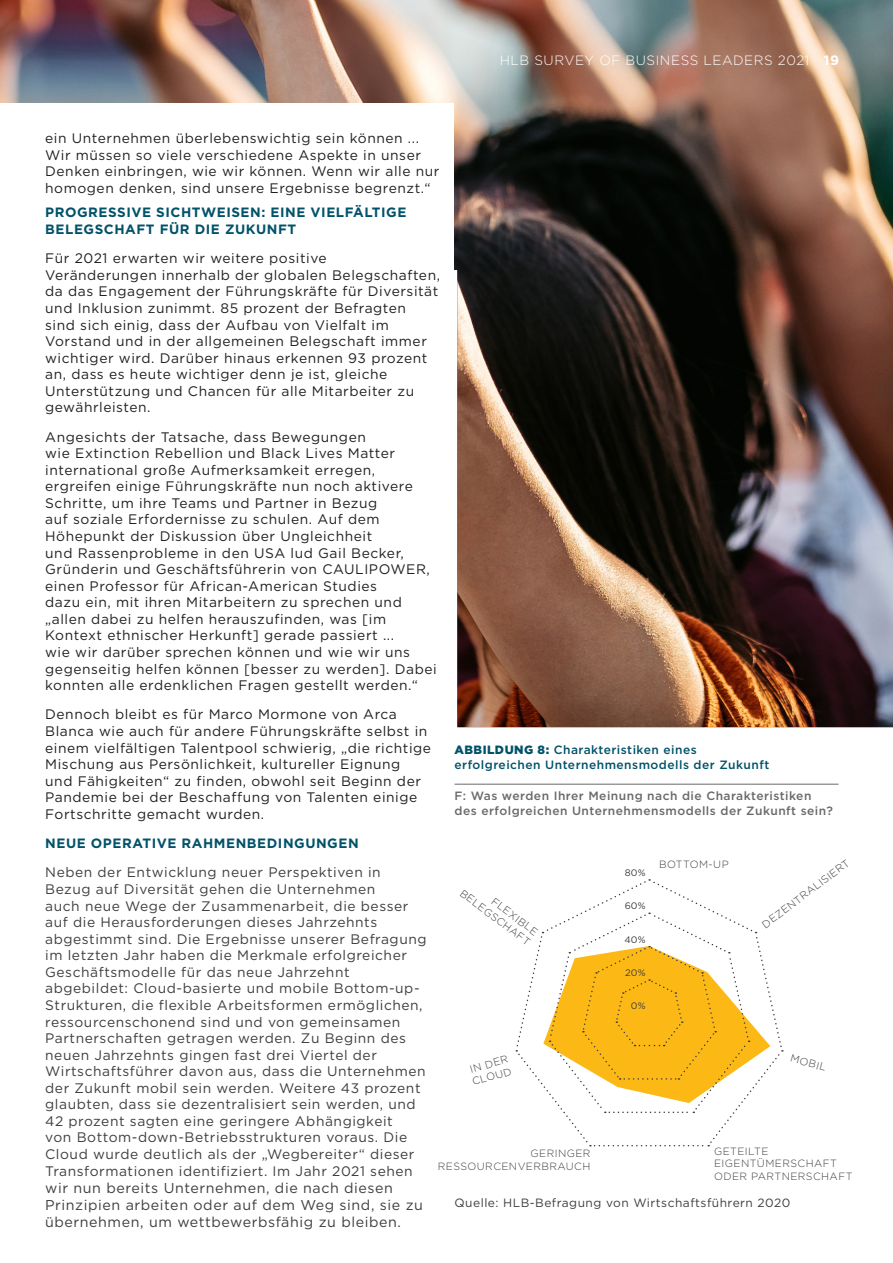
<style>
.page{position:relative;width:893px;height:1263px;background:#fff}
.page>*{position:absolute;margin:0;border:0;box-sizing:border-box;transform-origin:0 0}
.Body_Copy_-_Dark_gre{font:14.25px/17.1px "Gotham";letter-spacing:.04em;color:#3e3e3f}
.Body_Copy_-_Dark_gre-2{font:13.8px/16.5px "Gotham";letter-spacing:.04em;color:#231f20}
.Body_Copy_-_Dark_gre-3{font:13.8px/16.5px "Gotham";letter-spacing:.04em;color:#3e3e3f}
.Sub_heading_Green{font:700 13.5px/16.5px "Gotham";letter-spacing:.04em;color:#005269}
.t1{font:300 13.5px "Gotham";letter-spacing:.04em;color:#fff}
.Body_Copy_-_Dark_gre-4{font:500 12px/14.4px "Gotham";letter-spacing:.04em;color:#69696c}
.Body_Copy_-_Dark_gre-5{font:500 12px/14.4px "Gotham";letter-spacing:.04em;color:#005269}
.Body_Copy_-_Dark_gre-6{font:12px "Gotham";letter-spacing:.04em;color:#3e3e3f}
.Body_Copy_-_Dark_gre-7{font:300 10.5px/12.6px "Gotham";letter-spacing:.04em;color:#3e3e3f;text-align:right}
.Body_Copy_-_Dark_gre-8{font:9.45px "Gotham";letter-spacing:.02em;color:#3e3e3f}
.s1{font-weight:700}
.s2{font-weight:900}
</style>
<div class="page">
<img style="left:0;top:0;width:893px;height:727px">
<div style="left:1px;top:103px;width:453px;height:246px;background:#fff"></div>
<svg style="left:515px;top:879px;width:268px;height:267px"></svg>
<hr style="left:455px;top:784px;width:383px;height:1px;background:#69696c">
<p class="t1" style="left:500px;top:51px;width:341px">HLB SURVEY OF BUSINESS LEADERS 2021 <span class="s1">19</span></p>
<p class="Body_Copy_-_Dark_gre-2" style="left:45px;top:130px;width:396px">ein Unternehmen überlebenswichtig sein können ...<br>Wir müssen so viele verschiedene Aspekte in unser Denken einbringen, wie wir können. Wenn wir alle nur homogen denken, sind unsere Ergebnisse begrenzt.“</p>
<p class="Sub_heading_Green" style="left:45px;top:204px;width:363px">PROGRESSIVE SICHTWEISEN: EINE VIELFÄLTIGE<br>BELEGSCHAFT FÜR DIE ZUKUNFT</p>
<p class="Body_Copy_-_Dark_gre-2" style="left:45px;top:250px;width:396px">Für 2021 erwarten wir weitere positive Veränderungen innerhalb der globalen Belegschaften, da das Engagement der Führungskräfte für Diversität und Inklusion zunimmt. 85 prozent der Befragten<br>sind sich einig, dass der Aufbau von Vielfalt im Vorstand und in der allgemeinen Belegschaft immer wichtiger wird. Darüber hinaus erkennen 93 prozent an, dass es heute wichtiger denn je ist, gleiche Unterstützung und Chancen für alle Mitarbeiter zu gewährleisten.</p>
<p class="Body_Copy_-_Dark_gre-2" style="left:45px;top:428px;width:393px">Angesichts der Tatsache, dass Bewegungen<br>wie Extinction Rebellion und Black Lives Matter international große Aufmerksamkeit erregen, ergreifen einige Führungskräfte nun noch aktivere Schritte, um ihre Teams und Partner in Bezug<br>auf soziale Erfordernisse zu schulen. Auf dem Höhepunkt der Diskussion über Ungleichheit<br>und Rassenprobleme in den USA lud Gail Becker, Gründerin und Geschäftsführerin von CAULIPOWER, einen Professor für African-American Studies<br>dazu ein, mit ihren Mitarbeitern zu sprechen und „allen dabei zu helfen herauszufinden, was [im Kontext ethnischer Herkunft] gerade passiert ...<br>wie wir darüber sprechen können und wie wir uns gegenseitig helfen können [besser zu werden]. Dabei konnten alle erdenklichen Fragen gestellt werden.“</p>
<p class="Body_Copy_-_Dark_gre-2" style="left:45px;top:706px;width:387px">Dennoch bleibt es für Marco Mormone von Arca Blanca wie auch für andere Führungskräfte selbst in einem vielfältigen Talentpool schwierig, „die richtige Mischung aus Persönlichkeit, kultureller Eignung<br>und Fähigkeiten“ zu finden, obwohl seit Beginn der Pandemie bei der Beschaffung von Talenten einige Fortschritte gemacht wurden.</p>
<p class="Sub_heading_Green" style="left:45px;top:835px;width:315px">NEUE OPERATIVE RAHMENBEDINGUNGEN</p>
<p class="Body_Copy_-_Dark_gre-3" style="left:45px;top:864px;width:383px">Neben der Entwicklung neuer Perspektiven in Bezug auf Diversität gehen die Unternehmen<br>auch neue Wege der Zusammenarbeit, die besser auf die Herausforderungen dieses Jahrzehnts abgestimmt sind. Die Ergebnisse unserer Befragung im letzten Jahr haben die Merkmale erfolgreicher Geschäftsmodelle für das neue Jahrzehnt abgebildet: Cloud-basierte und mobile Bottom-up-Strukturen, die flexible Arbeitsformen ermöglichen, ressourcenschonend sind und von gemeinsamen Partnerschaften getragen werden. Zu Beginn des neuen Jahrzehnts gingen fast drei Viertel der Wirtschaftsführer davon aus, dass die Unternehmen der Zukunft mobil sein werden. Weitere 43 prozent glaubten, dass sie dezentralisiert sein werden, und 42 prozent sagten eine geringere Abhängigkeit<br>von Bottom-down-Betriebsstrukturen voraus. Die Cloud wurde deutlich als der „Wegbereiter“ dieser Transformationen identifiziert. Im Jahr 2021 sehen</p>
<p class="Body_Copy_-_Dark_gre" style="left:45px;top:1179px;width:379px">wir nun bereits Unternehmen, die nach diesen<br>Prinzipien arbeiten oder auf dem Weg sind, sie zu übernehmen, um wettbewerbsfähig zu bleiben.</p>
<p class="Body_Copy_-_Dark_gre-5" style="left:455px;top:742px;width:316px"><span class="s2">ABBILDUNG 8:</span> Charakteristiken eines erfolgreichen Unternehmensmodells der Zukunft</p>
<p class="Body_Copy_-_Dark_gre-4" style="left:455px;top:789px;width:380px">F: Was werden Ihrer Meinung nach die Charakteristiken des erfolgreichen Unternehmensmodells der Zukunft sein?</p>
<p class="Body_Copy_-_Dark_gre-7" style="left:759px;top:920px;width:108px;rotate:-37deg">DEZENTRALISIERT</p>
<p class="Body_Copy_-_Dark_gre-7" style="left:659px;top:858px;width:71px">BOTTOM-UP</p>
<p class="Body_Copy_-_Dark_gre-8" style="left:625px;top:866px;width:22px">80%</p>
<p class="Body_Copy_-_Dark_gre-8" style="left:625px;top:900px;width:23px">60%</p>
<p class="Body_Copy_-_Dark_gre-8" style="left:624px;top:933px;width:23px">40%</p>
<p class="Body_Copy_-_Dark_gre-8" style="left:625px;top:967px;width:22px">20%</p>
<p class="Body_Copy_-_Dark_gre-8" style="left:631px;top:1000px;width:16px">0%</p>
<p class="Body_Copy_-_Dark_gre-7" style="left:473px;top:876px;width:87px;rotate:37deg">FLEXIBLE<br>BELEGSCHAFT</p>
<p class="Body_Copy_-_Dark_gre-7" style="left:793px;top:1051px;width:38px;rotate:16deg">MOBIL</p>
<p class="Body_Copy_-_Dark_gre-7" style="left:467px;top:1063px;width:42px;text-align:left;rotate:-16deg">IN DER<br>CLOUD</p>
<p class="Body_Copy_-_Dark_gre-7" style="left:714px;top:1144px;width:140px;text-align:left">GETEILTE<br>EIGENTÜMERSCHAFT<br>ODER PARTNERSCHAFT</p>
<p class="Body_Copy_-_Dark_gre-7" style="left:438px;top:1147px;width:154px">GERINGER<br>RESSOURCENVERBRAUCH</p>
<p class="Body_Copy_-_Dark_gre-6" style="left:455px;top:1195px;width:337px">Quelle: HLB-Befragung von Wirtschaftsführern 2020</p>
</div>
